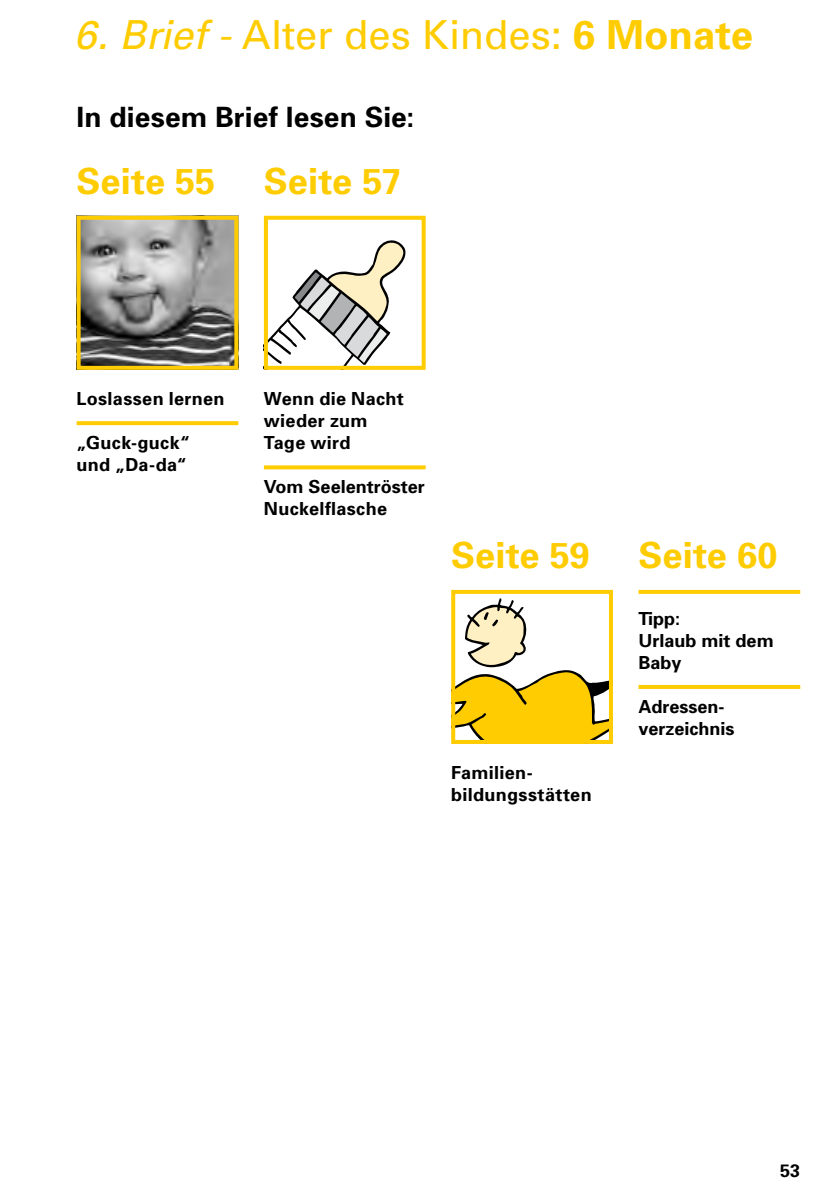
<style>
.page{position:relative;width:840px;height:1191px;background:#fff}
.page>*{position:absolute;margin:0;border:0;box-sizing:border-box;transform-origin:0 0}
.t1{font:40px "Univers";color:#fecc00}
.t2{font:700 36px "Univers";letter-spacing:.005em;color:#fecc00}
.t3{font:700 28px "Univers";letter-spacing:.005em;color:#000}
.t4{font:700 18px/22px "Univers";letter-spacing:.015em;color:#000}
.s1{font-style:italic}
.s2{font-weight:700}
</style>
<div class="page">
<svg style="left:638px;top:590px;width:161px;height:4px"></svg>
<svg style="left:264px;top:465px;width:161px;height:4px"></svg>
<svg style="left:638px;top:685px;width:161px;height:4px"></svg>
<svg style="left:77px;top:421px;width:161px;height:4px"></svg>
<img style="left:82px;top:221px;width:151px;height:144px">
<div style="left:77px;top:216px;width:161px;height:154px;border:4px solid #fecc00"></div>
<svg style="left:269px;top:240px;width:137px;height:125px"></svg>
<div style="left:264px;top:216px;width:161px;height:154px;border:4px solid #fecc00"></div>
<svg style="left:456px;top:598px;width:151px;height:141px"></svg>
<div style="left:451px;top:590px;width:161px;height:154px;border:4px solid #fecc00"></div>
<h1 class="t1" style="left:74px;top:10px;width:680px"><span class="s1">6. Brief -</span> Alter des Kindes: <span class="s2">6 Monate</span></h1>
<p class="t3" style="left:77px;top:99px;width:339px">In diesem Brief lesen Sie:</p>
<h2 class="t2" style="left:77px;top:158px;width:140px">Seite 55</h2>
<h2 class="t2" style="left:264px;top:158px;width:139px">Seite 57</h2>
<h3 class="t4" style="left:77px;top:387px;width:149px">Loslassen lernen</h3>
<h3 class="t4" style="left:77px;top:431px;width:115px">„Guck-guck“ und „Da-da“</h3>
<h3 class="t4" style="left:264px;top:387px;width:141px">Wenn die Nacht wieder zum<br>Tage wird</h3>
<h3 class="t4" style="left:264px;top:475px;width:162px">Vom Seelentröster<br>Nuckelflasche</h3>
<h2 class="t2" style="left:451px;top:532px;width:140px">Seite 59</h2>
<h2 class="t2" style="left:638px;top:532px;width:140px">Seite 60</h2>
<h3 class="t4" style="left:451px;top:761px;width:142px">Familien&shy;bildungsstätten</h3>
<h3 class="t4" style="left:638px;top:607px;width:137px">Tipp:<br>Urlaub mit dem<br>Baby</h3>
<h3 class="t4" style="left:638px;top:695px;width:98px">Adressen&shy;verzeichnis</h3>
<p class="t4" style="left:779px;top:1158px;width:22px">53</p>
</div>
